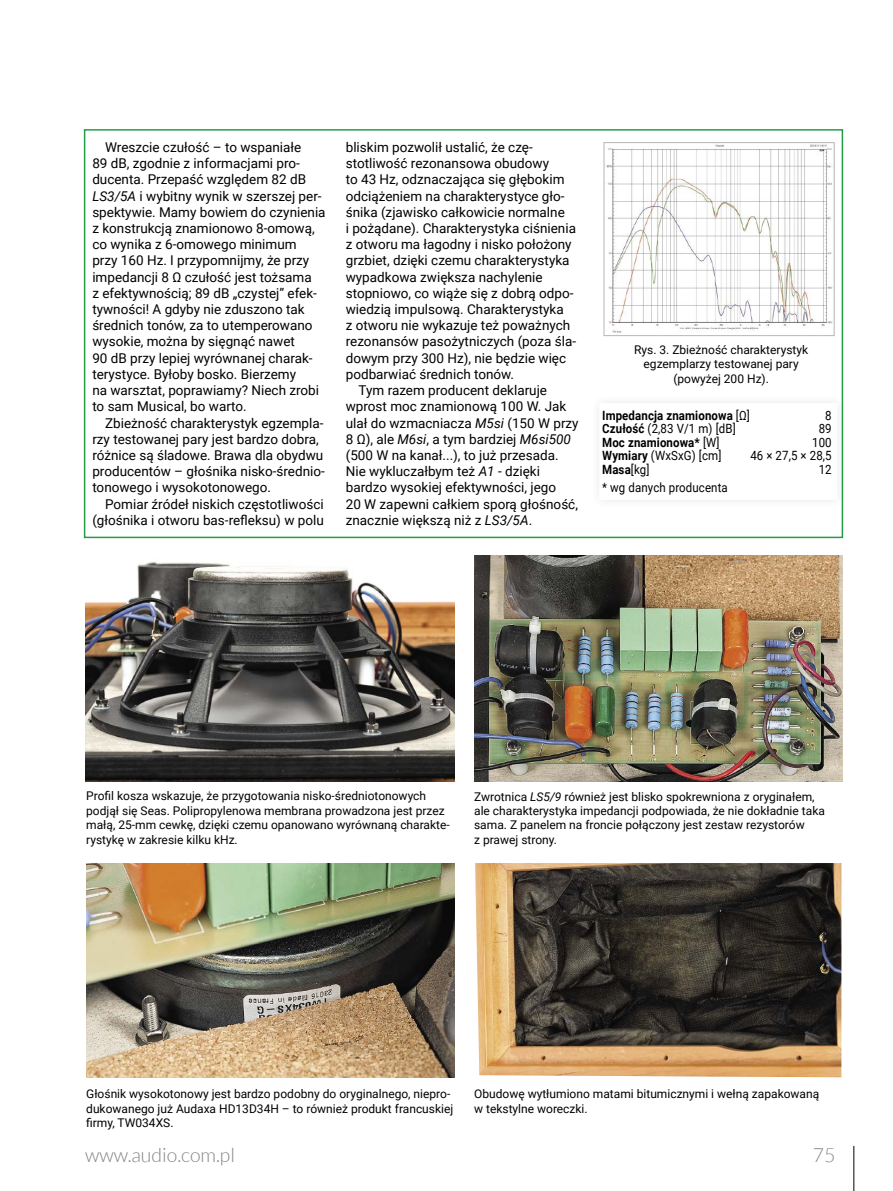
<style>
.page{position:relative;width:893px;height:1191px;background:#fff}
.page>*{position:absolute;margin:0;border:0;box-sizing:border-box;transform-origin:0 0}
.t1{font:300 19.5px "Lato";color:#858585}
.t2{font:13.5px/16.2px "Roboto";color:#000}
.t3{font:12.75px "Roboto";letter-spacing:.01em;color:#000;scale:.9 1}
.t4{font:700 12.75px "Roboto";letter-spacing:.01em;color:#000;scale:.9 1}
.t5{font:12px/14.4px "Roboto";color:#000}
.s1{font-style:italic}
.s2{font-weight:400}
.s3{font-weight:700}
.s4{font-weight:900}
</style>
<div class="page">
<hr style="left:854px;top:1145px;width:1px;height:46px;background:#000">
<img style="left:606px;top:144px;width:226px;height:189px">
<div style="left:604px;top:142px;width:230px;height:194px;border:1px solid #b6b6b6"></div>
<div style="left:84px;top:129px;width:759px;height:409px;border:2px solid #239e46"></div>
<div style="left:589px;top:393px;width:258px;height:117px;background:#fcfcfc"></div>
<img style="left:86px;top:863px;width:368px;height:214px">
<img style="left:85px;top:562px;width:369px;height:219px">
<img style="left:474px;top:555px;width:368px;height:227px">
<img style="left:475px;top:863px;width:366px;height:214px">
<p class="t2" style="left:92px;top:139px;width:235px;text-indent:13px">Wreszcie czułość – to wspaniałe<br>89 dB, zgodnie z informacjami pro&shy;ducenta. Przepaść względem 82 dB <span class="s1">LS3/5A</span> i wybitny wynik w szerszej per&shy;spektywie. Mamy bowiem do czynienia z konstrukcją znamionowo 8-omową, co wynika z 6-omowego minimum<br>przy 160 Hz. I przypomnijmy, że przy impedancji 8 Ω czułość jest tożsama<br>z efektywnością; 89 dB „czystej” efek&shy;tywności! A gdyby nie zduszono tak średnich tonów, za to utemperowano wysokie, można by sięgnąć nawet<br>90 dB przy lepiej wyrównanej charak&shy;terystyce. Byłoby bosko. Bierzemy<br>na warsztat, poprawiamy? Niech zrobi to sam Musical, bo warto.</p>
<p class="t2" style="left:92px;top:414px;width:234px;text-indent:13px">Zbieżność charakterystyk egzempla&shy;rzy testowanej pary jest bardzo dobra, różnice są śladowe. Brawa dla obydwu producentów – głośnika nisko-średnio&shy;tonowego i wysokotonowego.</p>
<p class="t2" style="left:92px;top:495px;width:233px;text-align:right">Pomiar źródeł niskich częstotliwości (głośnika i otworu bas-refleksu) w polu</p>
<p class="t2" style="left:346px;top:139px;width:189px">bliskim pozwolił ustalić, że czę-</p>
<p class="t2" style="left:346px;top:155px;width:205px">stotliwość rezonansowa obudowy</p>
<p class="t2" style="left:346px;top:171px;width:220px">to 43 Hz, odznaczająca się głębokim</p>
<p class="t2" style="left:346px;top:187px;width:220px">odciążeniem na charakterystyce gło-</p>
<p class="t2" style="left:346px;top:203px;width:221px">śnika (zjawisko całkowicie normalne</p>
<p class="t2" style="left:346px;top:220px;width:232px">i pożądane). Charakterystyka ciśnienia</p>
<p class="t2" style="left:346px;top:236px;width:227px">z otworu ma łagodny i nisko położony</p>
<p class="t2" style="left:346px;top:252px;width:225px">grzbiet, dzięki czemu charakterystyka</p>
<p class="t2" style="left:346px;top:268px;width:198px">wypadkowa zwiększa nachylenie</p>
<p class="t2" style="left:346px;top:284px;width:229px">stopniowo, co wiąże się z dobrą odpo-</p>
<p class="t2" style="left:346px;top:301px;width:219px">wiedzią impulsową. Charakterystyka</p>
<p class="t2" style="left:346px;top:317px;width:226px">z otworu nie wykazuje też poważnych</p>
<p class="t2" style="left:346px;top:333px;width:232px">rezonansów pasożytniczych (poza śla-</p>
<p class="t2" style="left:346px;top:349px;width:222px">dowym przy 300 Hz), nie będzie więc</p>
<p class="t2" style="left:346px;top:365px;width:170px">podbarwiać średnich tonów.</p>
<p class="t2" style="left:359px;top:382px;width:190px">Tym razem producent deklaruje</p>
<p class="t2" style="left:346px;top:398px;width:222px">wprost moc znamionową 100 W. Jak</p>
<p class="t2" style="left:346px;top:414px;width:234px">ulał do wzmacniacza <span class="s1">M5si</span> (150 W przy</p>
<p class="t2" style="left:346px;top:430px;width:227px">8 Ω), ale <span class="s1">M6si</span>, a tym bardziej <span class="s1">M6si500</span></p>
<p class="t2" style="left:346px;top:446px;width:214px">(500 W na kanał...), to już przesada.</p>
<p class="t2" style="left:346px;top:463px;width:196px">Nie wykluczałbym też <span class="s1">A1</span> - dzięki</p>
<p class="t2" style="left:346px;top:479px;width:212px">bardzo wysokiej efektywności, jego</p>
<p class="t2" style="left:346px;top:495px;width:234px">20 W zapewni całkiem sporą głośność,</p>
<p class="t2" style="left:346px;top:511px;width:188px">znacznie większą niż z <span class="s1">LS3/5A</span>.</p>
<p class="t5" style="left:634px;top:342px;width:176px;text-align:center">Rys. 3. Zbieżność charakterystyk egzemplarzy testowanej pary (powyżej 200 Hz).</p>
<p class="t4" style="left:602px;top:406px;width:166px">Impedancja znamionowa <span class="s2">[Ω]</span></p>
<p class="t3" style="left:825px;top:406px;width:9px">8</p>
<p class="t3" style="left:602px;top:420px;width:150px"><span class="s3">Czułość</span> (2,83 V/1 m) [dB]</p>
<p class="t3" style="left:819px;top:420px;width:16px">89</p>
<p class="t4" style="left:602px;top:433px;width:132px">Moc znamionowa<span class="s4">*</span> <span class="s2">[W]</span></p>
<p class="t3" style="left:812px;top:433px;width:23px">100</p>
<p class="t3" style="left:602px;top:447px;width:134px"><span class="s3">Wymiary</span> (WxSxG) [cm]</p>
<p class="t3" style="left:750px;top:447px;width:92px">46 × 27,5 × 28,5</p>
<p class="t4" style="left:602px;top:460px;width:54px">Masa<span class="s2">[kg]</span></p>
<p class="t3" style="left:819px;top:460px;width:16px">12</p>
<p class="t3" style="left:602px;top:478px;width:141px">* wg danych producenta</p>
<p class="t5" style="left:86px;top:788px;width:365px">Profil kosza wskazuje, że przygotowania nisko-średniotonowych podjął się Seas. Polipropylenowa membrana prowadzona jest przez małą, 25-mm cewkę, dzięki czemu opanowano wyrównaną charakte&shy;rystykę w zakresie kilku kHz.</p>
<p class="t5" style="left:474px;top:788px;width:352px">Zwrotnica <span class="s1">LS5/9</span> również jest blisko spokrewniona z oryginałem, ale charakterystyka impedancji podpowiada, że nie dokładnie taka sama. Z panelem na froncie połączony jest zestaw rezystorów<br>z prawej strony.</p>
<p class="t5" style="left:86px;top:1086px;width:369px">Głośnik wysokotonowy jest bardzo podobny do oryginalnego, niepro&shy;dukowanego już Audaxa HD13D34H – to również produkt francuskiej firmy, TW034XS.</p>
<p class="t5" style="left:474px;top:1086px;width:347px">Obudowę wytłumiono matami bitumicznymi i wełną zapakowaną w tekstylne woreczki.</p>
<h1 class="t1" style="left:85px;top:1144px;width:151px">www.audio.com.pl</h1>
<h1 class="t1" style="left:813px;top:1144px;width:24px">75</h1>
</div>
